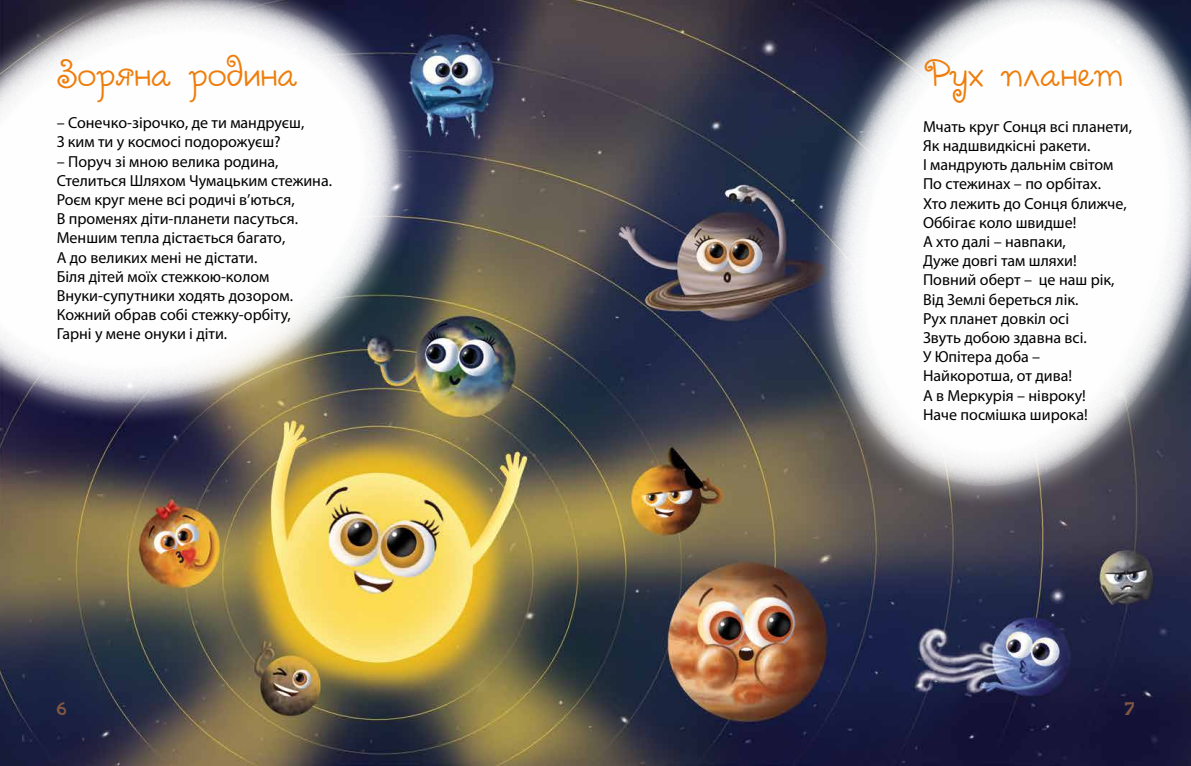
<style>
.page{position:relative;width:1191px;height:766px;background:#fff}
.page>*{position:absolute;margin:0;border:0;box-sizing:border-box;transform-origin:0 0}
.t1{font:40px "Coquette C";color:#ee7d0b}
.t2{font:20px "DS Goose";color:#835742}
.t3{font:16px/19.2px "Myriad Pro";color:#000}
</style>
<div class="page">
<img style="left:0;top:0;width:1191px;height:765px">
<svg style="left:750px;top:0;width:441px;height:554px;background:#45444d"></svg>
<svg style="left:806px;top:0;width:385px;height:506px"></svg>
<img style="left:0;top:0;width:495px;height:505px">
<svg style="left:0;top:0;width:430px;height:432px"></svg>
<h1 class="t1" style="left:57px;top:49px;width:243px">Зоряна родина</h1>
<p class="t3" style="left:57px;top:113px;width:249px">– Сонечко-зірочко, де ти мандруєш,<br>З ким ти у космосі подорожуєш?</p>
<p class="t3" style="left:57px;top:151px;width:277px">– Поруч зі мною велика родина,<br>Стелиться Шляхом Чумацьким стежина.<br>Роєм круг мене всі родичі в’ються,<br>В променях діти-планети пасуться.<br>Меншим тепла дістається багато,<br>А до великих мені не дістати.<br>Біля дітей моїх стежкою-колом<br>Внуки-супутники ходять дозором.<br>Кожний обрав собі стежку-орбіту,<br>Гарні у мене онуки і діти.</p>
<p class="t2" style="left:57px;top:696px;width:11px">6</p>
<h1 class="t1" style="left:923px;top:49px;width:202px">Рух планет</h1>
<p class="t3" style="left:923px;top:116px;width:210px">Мчать круг Сонця всі планети,<br>Як надшвидкісні ракети.<br>І мандрують дальнім світом<br>По стежинах – по орбітах.<br>Хто лежить до Сонця ближче,<br>Оббігає коло швидше!<br>А хто далі – навпаки,<br>Дуже довгі там шляхи!<br>Повний оберт – це наш рік,<br>Від Землі береться лік.<br>Рух планет довкіл осі<br>Звуть добою здавна всі.<br>У Юпітера доба –<br>Найкоротша, от дива!<br>А в Меркурія – нівроку!<br>Наче посмішка широка!</p>
<p class="t2" style="left:1124px;top:696px;width:11px">7</p>
</div>
